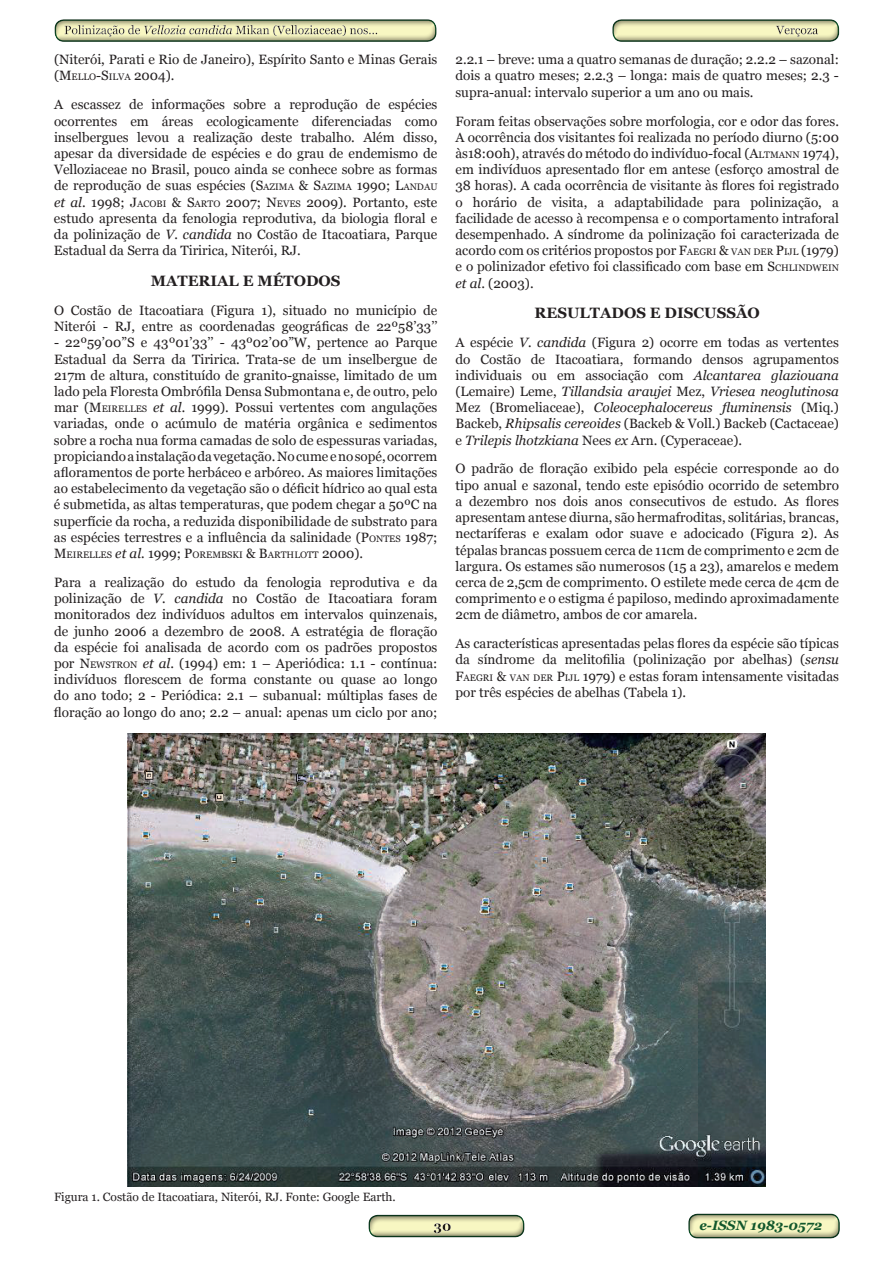
<style>
.page{position:relative;width:893px;height:1263px;background:#fff}
.page>*{position:absolute;margin:0;border:0;box-sizing:border-box;transform-origin:0 0}
.t1{font:700 15px "Georgia";color:#231f20}
.t2{font:13.5px/16.2px "Georgia";color:#231f20;text-align:justify}
.t3{font:italic 700 13.5px "Georgia";color:#11572c}
.t4{font:12px "Georgia";color:#231f20}
.t5{font:9.45px "Georgia";color:#231f20}
.s1{font-size:13.5px}
.s2{font-style:inherit}
.s3{font-size:9.45px}
.s4{font-style:italic}
.s5{font-style:italic;font-size:13.5px}
</style>
<div class="page">
<div style="left:368px;top:1212px;width:158px;height:25px;background:#231f20;opacity:.5"></div>
<div style="left:54px;top:17px;width:384px;height:25px;background:#231f20;opacity:.5"></div>
<div style="left:610px;top:17px;width:229px;height:25px;background:#231f20;opacity:.5"></div>
<div style="left:687px;top:1211px;width:156px;height:28px;background:#231f20;opacity:.5"></div>
<img style="left:128px;top:733px;width:637px;height:454px">
<p class="t2" style="left:54px;top:52px;width:385px">(Niterói, Parati e Rio de Janeiro), Espírito Santo e Minas Gerais</p>
<p class="t5" style="left:54px;top:71px;width:122px"><span class="s1">(</span><span class="s1">M</span>ELLO<span class="s1">-S</span>ILVA <span class="s1">2004).</span></p>
<p class="t2" style="left:54px;top:97px;width:385px">A escassez de informações sobre a reprodução de espécies ocorrentes em áreas ecologicamente diferenciadas como inselbergues levou a realização deste trabalho. Além disso, apesar da diversidade de espécies e do grau de endemismo de Velloziaceae no Brasil, pouco ainda se conhece sobre as formas de reprodução de suas espécies (<span class="s2">S</span><span class="s3">AZIMA</span> <span class="s2">&amp; S</span><span class="s3">AZIMA</span> 1990; <span class="s2">L</span><span class="s3">ANDAU </span><span class="s4">et al</span>. 1998; <span class="s2">J</span><span class="s3">ACOBI</span> <span class="s2">&amp; S</span><span class="s3">ARTO</span> 2007; <span class="s2">N</span><span class="s3">EVES</span> 2009). Portanto, este estudo apresenta da fenologia reprodutiva, da biologia floral e da polinização de <span class="s4">V. candida</span> no Costão de Itacoatiara, Parque Estadual da Serra da Tiririca, Niterói, RJ.</p>
<p class="t1" style="left:151px;top:271px;width:191px">MATERIAL E MÉTODOS</p>
<p class="t2" style="left:54px;top:302px;width:385px">O Costão de Itacoatiara (Figura 1), situado no município de<br>Niterói - RJ, entre as coordenadas geográficas de 22º58’33’’</p>
<p class="t2" style="left:54px;top:335px;width:385px">- 22º59’00”S e 43º01’33’’ - 43º02’00”W, pertence ao Parque Estadual da Serra da Tiririca. Trata-se de um inselbergue de 217m de altura, constituído de granito-gnaisse, limitado de um lado pela Floresta Ombrófila Densa Submontana e, de outro, pelo mar (<span class="s2">M</span><span class="s3">EIRELLES</span> <span class="s4">et al.</span> 1999). Possui vertentes com angulações variadas, onde o acúmulo de matéria orgânica e sedimentos sobre a rocha nua forma camadas de solo de espessuras variadas, propiciando a instalação da vegetação. No cume e no sopé, ocorrem afloramentos de porte herbáceo e arbóreo. As maiores limitações ao estabelecimento da vegetação são o déficit hídrico ao qual esta é submetida, as altas temperaturas, que podem chegar a 50ºC na superfície da rocha, a reduzida disponibilidade de substrato para as espécies terrestres e a influência da salinidade (<span class="s2">P</span><span class="s3">ONTES</span> 1987;</p>
<p class="t5" style="left:54px;top:549px;width:311px"><span class="s1">M</span>EIRELLES <span class="s5">et al.</span> <span class="s1">1999;</span> <span class="s1">P</span>OREMBSKI <span class="s1">&amp; B</span>ARTHLOTT <span class="s1">2000).</span></p>
<p class="t2" style="left:54px;top:574px;width:385px">Para a realização do estudo da fenologia reprodutiva e da polinização de <span class="s4">V. candida</span> no Costão de Itacoatiara foram monitorados dez indivíduos adultos em intervalos quinzenais, de junho 2006 a dezembro de 2008. A estratégia de floração da espécie foi analisada de acordo com os padrões propostos por <span class="s2">N</span><span class="s3">EWSTRON</span> <span class="s4">et al</span>. (1994) em: 1 – Aperiódica: 1.1 - contínua: indivíduos florescem de forma constante ou quase ao longo do ano todo; 2 - Periódica: 2.1 – subanual: múltiplas fases de floração ao longo do ano; 2.2 – anual: apenas um ciclo por ano;</p>
<p class="t2" style="left:455px;top:52px;width:385px">2.2.1 – breve: uma a quatro semanas de duração; 2.2.2 – sazonal: dois a quatro meses; 2.2.3 – longa: mais de quatro meses; 2.3 - supra-anual: intervalo superior a um ano ou mais.</p>
<p class="t2" style="left:455px;top:113px;width:385px">Foram feitas observações sobre morfologia, cor e odor das fores.<br>A ocorrência dos visitantes foi realizada no período diurno (5:00 às18:00h), através do método do indivíduo-focal (<span class="s2">A</span><span class="s3">LTMANN</span> 1974), em indivíduos apresentado flor em antese (esforço amostral de 38 horas). A cada ocorrência de visitante às flores foi registrado o horário de visita, a adaptabilidade para polinização, a facilidade de acesso à recompensa e o comportamento intraforal desempenhado. A síndrome da polinização foi caracterizada de acordo com os critérios propostos por <span class="s2">F</span><span class="s3">AEGRI</span> <span class="s2">&amp;</span> <span class="s3">VAN DER</span> <span class="s2">P</span><span class="s3">IJL</span> (1979) e o polinizador efetivo foi classificado com base em <span class="s2">S</span><span class="s3">CHLINDWEIN </span><span class="s4">et al</span>. (2003).</p>
<p class="t1" style="left:535px;top:303px;width:227px">RESULTADOS E DISCUSSÃO</p>
<p class="t2" style="left:455px;top:335px;width:385px">A espécie <span class="s4">V. candida</span> (Figura 2) ocorre em todas as vertentes do Costão de Itacoatiara, formando densos agrupamentos individuais ou em associação com <span class="s4">Alcantarea glaziouana </span>(Lemaire) Leme, <span class="s4">Tillandsia araujei</span> Mez, <span class="s4">Vriesea neoglutinosa </span>Mez (Bromeliaceae), <span class="s4">Coleocephalocereus fluminensis</span> (Miq.)<br>Backeb, <span class="s4">Rhipsalis cereoides</span> (Backeb &amp; Voll.) Backeb (Cactaceae) e <span class="s4">Trilepis lhotzkiana</span> Nees <span class="s4">ex</span> Arn. (Cyperaceae).</p>
<p class="t2" style="left:455px;top:461px;width:385px">O padrão de floração exibido pela espécie corresponde ao do tipo anual e sazonal, tendo este episódio ocorrido de setembro a dezembro nos dois anos consecutivos de estudo. As flores apresentam antese diurna, são hermafroditas, solitárias, brancas, nectaríferas e exalam odor suave e adocicado (Figura 2). As tépalas brancas possuem cerca de 11cm de comprimento e 2cm de largura. Os estames são numerosos (15 a 23), amarelos e medem cerca de 2,5cm de comprimento. O estilete mede cerca de 4cm de comprimento e o estigma é papiloso, medindo aproximadamente 2cm de diâmetro, ambos de cor amarela.</p>
<p class="t2" style="left:455px;top:636px;width:385px">As características apresentadas pelas flores da espécie são típicas da síndrome da melitofilia (polinização por abelhas) (<span class="s4">sensu </span><span class="s2">F</span><span class="s3">AEGRI</span> <span class="s2">&amp;</span> <span class="s3">VAN DER</span> <span class="s2">P</span><span class="s3">IJL</span> 1979) e estas foram intensamente visitadas por três espécies de abelhas (Tabela 1).</p>
<p class="t4" style="left:54px;top:1190px;width:343px">Figura 1. Costão de Itacoatiara, Niterói, RJ. Fonte: Google Earth.</p>
<p class="t3" style="left:699px;top:1216px;width:124px">e-ISSN 1983-0572</p>
</div>
